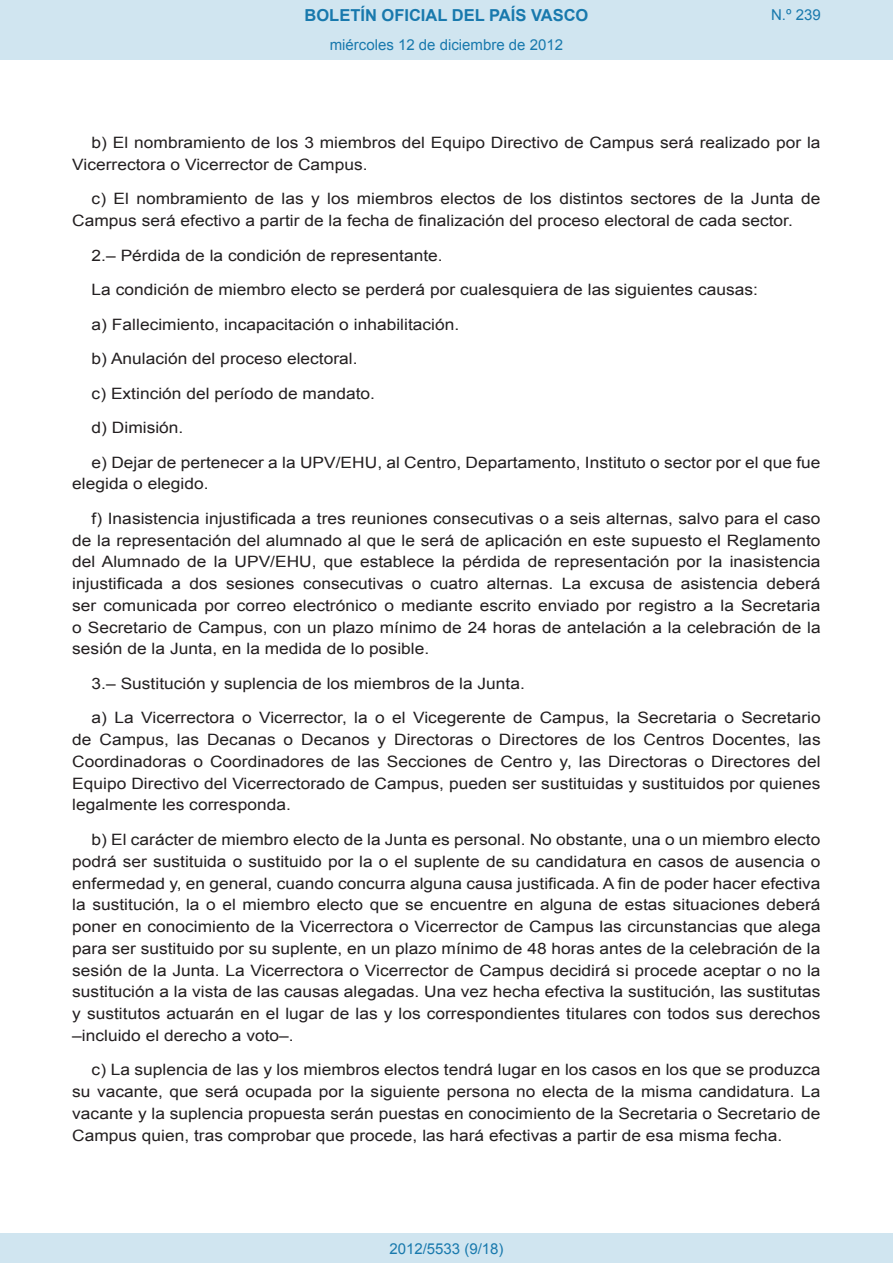
<style>
.page{position:relative;width:893px;height:1263px;background:#fff}
.page>*{position:absolute;margin:0;border:0;box-sizing:border-box;transform-origin:0 0}
.t1{font:700 16.5px "Arial";color:#1879ad}
.BOPVDetalle{font:15.6px/21.8px "Arial";color:#231f20;text-align:justify;scale:1.11 1}
.Paginacion_Centro{font:15px "Arial";color:#1879ad}
</style>
<div class="page">
<div style="left:0;top:0;width:893px;height:60px;background:#d0e5f0"></div>
<div style="left:0;top:1233px;width:893px;height:30px;background:#d0e5f0"></div>
<p class="t1" style="left:305px;top:4px;width:285px">BOLETÍN OFICIAL DEL PAÍS VASCO</p>
<p class="Paginacion_Centro" style="left:330px;top:35px;width:235px">miércoles 12 de diciembre de 2012</p>
<p class="Paginacion_Centro" style="left:771px;top:5px;width:51px">N.º 239</p>
<p class="BOPVDetalle" style="left:72px;top:132px;width:676px;text-indent:19px">b) El nombramiento de los 3 miembros del Equipo Directivo de Campus será realizado por la<br>Vicerrectora o Vicerrector de Campus.</p>
<p class="BOPVDetalle" style="left:72px;top:188px;width:676px;text-indent:19px">c) El nombramiento de las y los miembros electos de los distintos sectores de la Junta de<br>Campus será efectivo a partir de la fecha de finalización del proceso electoral de cada sector.</p>
<p class="BOPVDetalle" style="left:92px;top:244px;width:318px">2.– Pérdida de la condición de representante.</p>
<p class="BOPVDetalle" style="left:92px;top:279px;width:602px">La condición de miembro electo se perderá por cualesquiera de las siguientes causas:</p>
<p class="BOPVDetalle" style="left:92px;top:313px;width:333px">a) Fallecimiento, incapacitación o inhabilitación.</p>
<p class="BOPVDetalle" style="left:92px;top:348px;width:241px">b) Anulación del proceso electoral.</p>
<p class="BOPVDetalle" style="left:92px;top:382px;width:257px">c) Extinción del período de mandato.</p>
<p class="BOPVDetalle" style="left:92px;top:417px;width:84px">d) Dimisión.</p>
<p class="BOPVDetalle" style="left:72px;top:451px;width:676px;text-indent:19px">e) Dejar de pertenecer a la UPV/EHU, al Centro, Departamento, Instituto o sector por el que fue elegida o elegido.</p>
<p class="BOPVDetalle" style="left:72px;top:508px;width:676px;text-indent:19px">f) Inasistencia injustificada a tres reuniones consecutivas o a seis alternas, salvo para el caso de la representación del alumnado al que le será de aplicación en este supuesto el Reglamento del Alumnado de la UPV/EHU, que establece la pérdida de representación por la inasistencia injustificada a dos sesiones consecutivas o cuatro alternas. La excusa de asistencia deberá ser comunicada por correo electrónico o mediante escrito enviado por registro a la Secretaria o Secretario de Campus, con un plazo mínimo de 24 horas de antelación a la celebración de la sesión de la Junta, en la medida de lo posible.</p>
<p class="BOPVDetalle" style="left:92px;top:673px;width:392px">3.– Sustitución y suplencia de los miembros de la Junta.</p>
<p class="BOPVDetalle" style="left:72px;top:707px;width:676px;text-indent:19px">a) La Vicerrectora o Vicerrector, la o el Vicegerente de Campus, la Secretaria o Secretario de Campus, las Decanas o Decanos y Directoras o Directores de los Centros Docentes, las Coordinadoras o Coordinadores de las Secciones de Centro y, las Directoras o Directores del Equipo Directivo del Vicerrectorado de Campus, pueden ser sustituidas y sustituidos por quienes legalmente les corresponda.</p>
<p class="BOPVDetalle" style="left:72px;top:829px;width:676px;text-indent:19px">b) El carácter de miembro electo de la Junta es personal. No obstante, una o un miembro electo podrá ser sustituida o sustituido por la o el suplente de su candidatura en casos de ausencia o enfermedad y, en general, cuando concurra alguna causa justificada. A fin de poder hacer efectiva la sustitución, la o el miembro electo que se encuentre en alguna de estas situaciones deberá poner en conocimiento de la Vicerrectora o Vicerrector de Campus las circunstancias que alega para ser sustituido por su suplente, en un plazo mínimo de 48 horas antes de la celebración de la sesión de la Junta. La Vicerrectora o Vicerrector de Campus decidirá si procede aceptar o no la sustitución a la vista de las causas alegadas. Una vez hecha efectiva la sustitución, las sustitutas y sustitutos actuarán en el lugar de las y los correspondientes titulares con todos sus derechos –incluido el derecho a voto–.</p>
<p class="BOPVDetalle" style="left:72px;top:1059px;width:676px;text-indent:19px">c) La suplencia de las y los miembros electos tendrá lugar en los casos en los que se produzca su vacante, que será ocupada por la siguiente persona no electa de la misma candidatura. La vacante y la suplencia propuesta serán puestas en conocimiento de la Secretaria o Secretario de Campus quien, tras comprobar que procede, las hará efectivas a partir de esa misma fecha.</p>
<p class="Paginacion_Centro" style="left:389px;top:1238px;width:116px">2012/5533 (9/18)</p>
</div>
